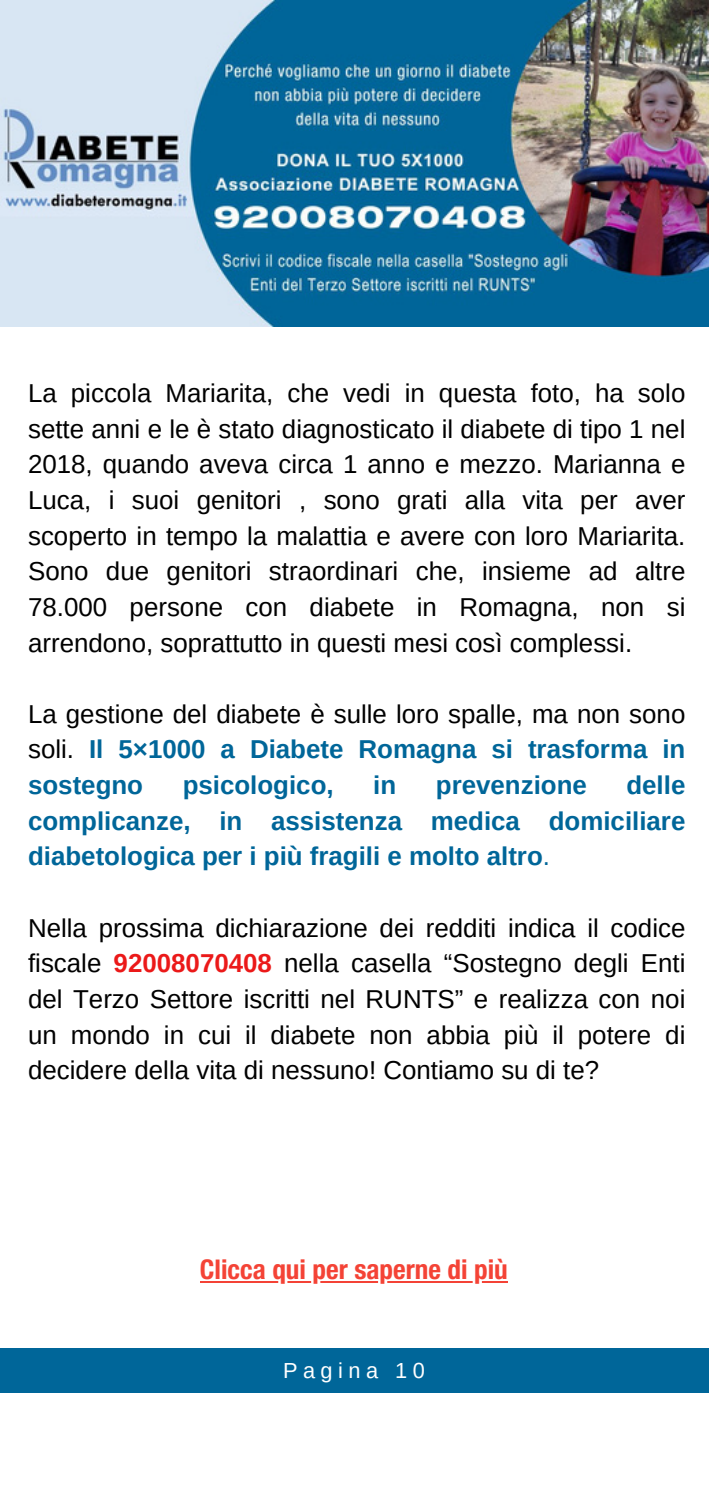
<style>
.page{position:relative;width:709px;height:1489px;background:#fff}
.page>*{position:absolute;margin:0;border:0;box-sizing:border-box;transform-origin:0 0}
.t1{font:700 condensed 27.25px "Helvetica Neue LT";color:#f44336}
.t2{font:26px/35.5px "Arimo";color:#000;text-align:justify}
.t3{font:700 26px/35.5px "Arimo";color:#069;text-align:justify}
.t4{font:21.75px "Arimo";letter-spacing:.25em;color:#fff}
.s1{font-weight:700;color:#069}
.s2{font-weight:400}
.s3{font-weight:700;color:#eb1919}
</style>
<div class="page">
<div style="left:0;top:1349px;width:709px;height:44px;background:#069"></div>
<img style="left:0;top:0;width:709px;height:326px">
<hr style="left:200px;top:1280px;width:308px;height:2px;background:#f44336">
<p class="t2" style="left:28px;top:375px;width:659px">La piccola Mariarita, che vedi in questa foto, ha solo sette anni e le è stato diagnosticato il diabete di tipo 1 nel 2018, quando aveva circa 1 anno e mezzo. Marianna e Luca, i suoi genitori , sono grati alla vita per aver scoperto in tempo la malattia e avere con loro Mariarita.<br>Sono due genitori straordinari che, insieme ad altre 78.000 persone con diabete in Romagna, non si arrendono, soprattutto in questi mesi così complessi.</p>
<p class="t2" style="left:28px;top:696px;width:659px">La gestione del diabete è sulle loro spalle, ma non sono soli. <span class="s1">Il 5×1000 a Diabete Romagna si trasforma in sostegno</span></p>
<p class="t3" style="left:28px;top:767px;width:659px;text-indent:598px">delle complicanze, in assistenza medica domiciliare diabetologica per i più fragili e molto altro<span class="s2">.</span></p>
<p class="t3" style="left:183px;top:767px;width:152px">psicologico,</p>
<p class="t3" style="left:373px;top:767px;width:24px">in</p>
<p class="t3" style="left:436px;top:767px;width:152px">prevenzione</p>
<p class="t2" style="left:28px;top:910px;width:659px">Nella prossima dichiarazione dei redditi indica il codice fiscale <span class="s3">92008070408</span> nella casella “Sostegno degli Enti del Terzo Settore iscritti nel RUNTS” e realizza con noi un mondo in cui il diabete non abbia più il potere di decidere della vita di nessuno! Contiamo su di te?</p>
<p class="t1" style="left:200px;top:1252px;width:309px">Clicca qui per saperne di più</p>
<p class="t4" style="left:283px;top:1359px;width:143px">Pagina 10</p>
</div>
